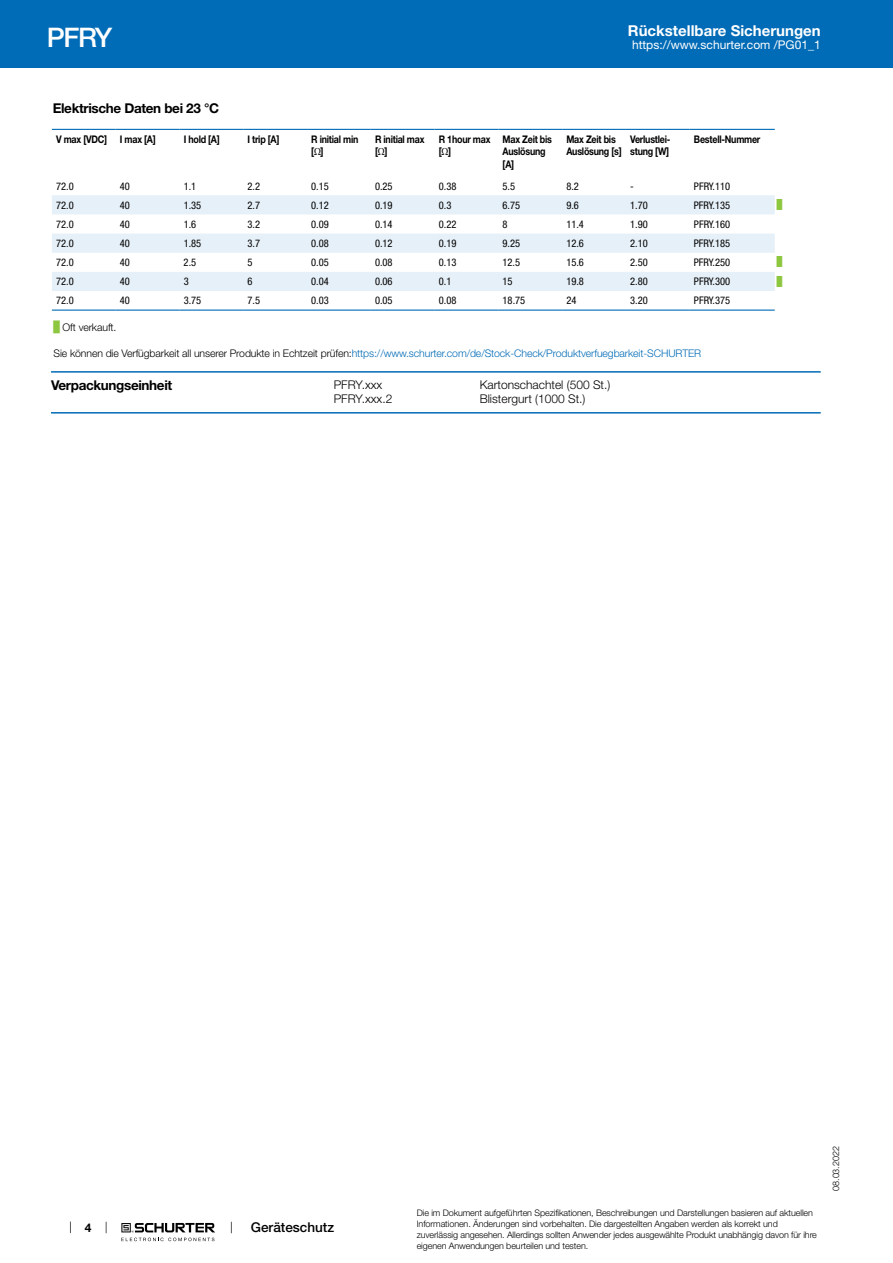
<style>
.page{position:relative;width:893px;height:1263px;background:#fff}
.page>*{position:absolute;margin:0;border:0;box-sizing:border-box;transform-origin:0 0}
.t1{font:500 27px "Helvetica Neue LT";color:#fff}
.t2{font:700 15px "Helvetica Neue LT";color:#fff}
.t3{font:700 13.5px "Helvetica Neue LT";letter-spacing:-.025em;color:#000}
.t4{font:500 13.5px "Helvetica Neue LT";color:#000}
.t5{font:300 12px "Helvetica Neue LT";color:#000}
.t6{font:12px "Helvetica Neue LT";color:#fff}
.t7{font:700 12px "Helvetica Neue LT";color:#000}
.t8{font:condensed 10.5px "Helvetica Neue LT";color:#000}
.t9{font:700 10.5px/12.6px "Helvetica Neue LT";letter-spacing:-.025em;color:#000;scale:.85 1}
.t10{font:300 10.5px "Helvetica Neue LT";letter-spacing:-.01em;color:#006bb6}
.t11{font:300 10.5px "Helvetica Neue LT";letter-spacing:-.01em;color:#000}
.t12{font:300 9px/10.8px "Helvetica Neue LT";letter-spacing:-.01em;color:#000}
.t13{font:9px "Arial Unicode MS";color:#8dc63f}
.s1{font-family:"Arial Unicode MS";font-weight:400}
.s2{font-family:"Arial Unicode MS";font-weight:400;color:#8dc63f}
.s3{color:#000}
</style>
<div class="page">
<svg style="left:70px;top:1221px;width:1px;height:12px"></svg>
<svg style="left:121px;top:1223px;width:94px;height:18px"></svg>
<div style="left:0;top:0;width:893px;height:68px;background:#006bb6"></div>
<svg style="left:52px;top:309px;width:723px;height:1px"></svg>
<svg style="left:52px;top:195px;width:723px;height:96px;fill:#e6f0f8"></svg>
<hr style="left:52px;top:129px;width:64px;height:1px;background:#006bb6">
<hr style="left:116px;top:129px;width:63px;height:1px;background:#006bb6">
<hr style="left:179px;top:129px;width:64px;height:1px;background:#006bb6">
<hr style="left:243px;top:129px;width:64px;height:1px;background:#006bb6">
<hr style="left:307px;top:129px;width:64px;height:1px;background:#006bb6">
<hr style="left:371px;top:129px;width:64px;height:1px;background:#006bb6">
<hr style="left:435px;top:129px;width:63px;height:1px;background:#006bb6">
<hr style="left:498px;top:129px;width:64px;height:1px;background:#006bb6">
<hr style="left:562px;top:129px;width:64px;height:1px;background:#006bb6">
<hr style="left:626px;top:129px;width:64px;height:1px;background:#006bb6">
<hr style="left:690px;top:129px;width:85px;height:1px;background:#006bb6">
<hr style="left:52px;top:310px;width:64px;height:1px;background:#006bb6">
<hr style="left:116px;top:310px;width:63px;height:1px;background:#006bb6">
<hr style="left:179px;top:310px;width:64px;height:1px;background:#006bb6">
<hr style="left:243px;top:310px;width:64px;height:1px;background:#006bb6">
<hr style="left:307px;top:310px;width:64px;height:1px;background:#006bb6">
<hr style="left:371px;top:310px;width:64px;height:1px;background:#006bb6">
<hr style="left:435px;top:310px;width:63px;height:1px;background:#006bb6">
<hr style="left:498px;top:310px;width:64px;height:1px;background:#006bb6">
<hr style="left:562px;top:310px;width:64px;height:1px;background:#006bb6">
<hr style="left:626px;top:310px;width:64px;height:1px;background:#006bb6">
<hr style="left:690px;top:310px;width:85px;height:1px;background:#006bb6">
<hr style="left:51px;top:371px;width:770px;height:2px;background:#006bb6">
<hr style="left:51px;top:412px;width:770px;height:2px;background:#006bb6">
<h1 class="t1" style="left:47px;top:21px;width:67px">PFRY</h1>
<h2 class="t2" style="left:628px;top:21px;width:194px">Rückstellbare Sicherungen</h2>
<h3 class="t6" style="left:632px;top:38px;width:190px">https://www.schurter.com /PG01_1</h3>
<h3 class="t3" style="left:53px;top:99px;width:168px">Elektrische Daten bei 23 °C</h3>
<p class="t9" style="left:56px;top:132px;width:119px">V max [VDC] I max [A]</p>
<p class="t9" style="left:184px;top:132px;width:44px">I hold [A]</p>
<p class="t9" style="left:247px;top:132px;width:39px">I trip [A]</p>
<p class="t9" style="left:311px;top:132px;width:57px">R initial min [<span class="s1">Ω</span>]</p>
<p class="t9" style="left:375px;top:132px;width:60px">R initial max [<span class="s1">Ω</span>]</p>
<p class="t9" style="left:439px;top:132px;width:62px">R 1hour max [<span class="s1">Ω</span>]</p>
<p class="t9" style="left:503px;top:132px;width:60px">Max Zeit bis<br>Auslösung [A]</p>
<p class="t9" style="left:566px;top:132px;width:67px">Max Zeit bis<br>Auslösung [s]</p>
<p class="t9" style="left:630px;top:132px;width:49px">Verlustlei&shy;stung [W]</p>
<p class="t9" style="left:694px;top:132px;width:80px">Bestell-Nummer</p>
<p class="t8" style="left:56px;top:180px;width:19px">72.0</p>
<p class="t8" style="left:120px;top:180px;width:12px">40</p>
<p class="t8" style="left:184px;top:180px;width:14px">1.1</p>
<p class="t8" style="left:247px;top:180px;width:14px">2.2</p>
<p class="t8" style="left:311px;top:180px;width:19px">0.15</p>
<p class="t8" style="left:375px;top:180px;width:19px">0.25</p>
<p class="t8" style="left:439px;top:180px;width:19px">0.38</p>
<p class="t8" style="left:503px;top:180px;width:14px">5.5</p>
<p class="t8" style="left:566px;top:180px;width:14px">8.2</p>
<p class="t8" style="left:630px;top:180px;width:5px">-</p>
<p class="t8" style="left:694px;top:180px;width:38px">PFRY.110</p>
<p class="t8" style="left:56px;top:199px;width:19px">72.0</p>
<p class="t8" style="left:120px;top:199px;width:12px">40</p>
<p class="t8" style="left:184px;top:199px;width:19px">1.35</p>
<p class="t8" style="left:247px;top:199px;width:14px">2.7</p>
<p class="t8" style="left:311px;top:199px;width:19px">0.12</p>
<p class="t8" style="left:375px;top:199px;width:19px">0.19</p>
<p class="t8" style="left:439px;top:199px;width:14px">0.3</p>
<p class="t8" style="left:503px;top:199px;width:19px">6.75</p>
<p class="t8" style="left:566px;top:199px;width:14px">9.6</p>
<p class="t8" style="left:630px;top:199px;width:19px">1.70</p>
<p class="t8" style="left:694px;top:199px;width:38px">PFRY.135</p>
<p class="t13" style="left:777px;top:198px;width:7px">█</p>
<p class="t8" style="left:56px;top:218px;width:19px">72.0</p>
<p class="t8" style="left:120px;top:218px;width:12px">40</p>
<p class="t8" style="left:184px;top:218px;width:14px">1.6</p>
<p class="t8" style="left:247px;top:218px;width:14px">3.2</p>
<p class="t8" style="left:311px;top:218px;width:19px">0.09</p>
<p class="t8" style="left:375px;top:218px;width:19px">0.14</p>
<p class="t8" style="left:439px;top:218px;width:19px">0.22</p>
<p class="t8" style="left:503px;top:218px;width:7px">8</p>
<p class="t8" style="left:566px;top:218px;width:19px">11.4</p>
<p class="t8" style="left:630px;top:218px;width:19px">1.90</p>
<p class="t8" style="left:694px;top:218px;width:38px">PFRY.160</p>
<p class="t8" style="left:56px;top:237px;width:19px">72.0</p>
<p class="t8" style="left:120px;top:237px;width:12px">40</p>
<p class="t8" style="left:184px;top:237px;width:19px">1.85</p>
<p class="t8" style="left:247px;top:237px;width:14px">3.7</p>
<p class="t8" style="left:311px;top:237px;width:19px">0.08</p>
<p class="t8" style="left:375px;top:237px;width:19px">0.12</p>
<p class="t8" style="left:439px;top:237px;width:19px">0.19</p>
<p class="t8" style="left:503px;top:237px;width:19px">9.25</p>
<p class="t8" style="left:566px;top:237px;width:19px">12.6</p>
<p class="t8" style="left:630px;top:237px;width:19px">2.10</p>
<p class="t8" style="left:694px;top:237px;width:38px">PFRY.185</p>
<p class="t8" style="left:56px;top:256px;width:19px">72.0</p>
<p class="t8" style="left:120px;top:256px;width:12px">40</p>
<p class="t8" style="left:184px;top:256px;width:14px">2.5</p>
<p class="t8" style="left:247px;top:256px;width:7px">5</p>
<p class="t8" style="left:311px;top:256px;width:19px">0.05</p>
<p class="t8" style="left:375px;top:256px;width:19px">0.08</p>
<p class="t8" style="left:439px;top:256px;width:19px">0.13</p>
<p class="t8" style="left:503px;top:256px;width:19px">12.5</p>
<p class="t8" style="left:566px;top:256px;width:19px">15.6</p>
<p class="t8" style="left:630px;top:256px;width:19px">2.50</p>
<p class="t8" style="left:694px;top:256px;width:38px">PFRY.250</p>
<p class="t13" style="left:777px;top:256px;width:7px">█</p>
<p class="t8" style="left:56px;top:275px;width:19px">72.0</p>
<p class="t8" style="left:120px;top:275px;width:12px">40</p>
<p class="t8" style="left:184px;top:275px;width:7px">3</p>
<p class="t8" style="left:247px;top:275px;width:7px">6</p>
<p class="t8" style="left:311px;top:275px;width:19px">0.04</p>
<p class="t8" style="left:375px;top:275px;width:19px">0.06</p>
<p class="t8" style="left:439px;top:275px;width:14px">0.1</p>
<p class="t8" style="left:503px;top:275px;width:12px">15</p>
<p class="t8" style="left:566px;top:275px;width:19px">19.8</p>
<p class="t8" style="left:630px;top:275px;width:19px">2.80</p>
<p class="t8" style="left:694px;top:275px;width:38px">PFRY.300</p>
<p class="t13" style="left:777px;top:275px;width:7px">█</p>
<p class="t8" style="left:56px;top:295px;width:19px">72.0</p>
<p class="t8" style="left:120px;top:295px;width:12px">40</p>
<p class="t8" style="left:184px;top:295px;width:19px">3.75</p>
<p class="t8" style="left:247px;top:295px;width:14px">7.5</p>
<p class="t8" style="left:311px;top:295px;width:19px">0.03</p>
<p class="t8" style="left:375px;top:295px;width:19px">0.05</p>
<p class="t8" style="left:439px;top:295px;width:19px">0.08</p>
<p class="t8" style="left:503px;top:295px;width:24px">18.75</p>
<p class="t8" style="left:566px;top:295px;width:12px">24</p>
<p class="t8" style="left:630px;top:295px;width:19px">3.20</p>
<p class="t8" style="left:694px;top:295px;width:38px">PFRY.375</p>
<p class="t11" style="left:54px;top:321px;width:64px"><span class="s2">█</span> Oft verkauft.</p>
<p class="t10" style="left:54px;top:347px;width:649px"><span class="s3">Sie können die Verfügbarkeit all unserer Produkte in Echtzeit prüfen:</span>https://www.schurter.com/de/Stock-Check/Produktverfuegbarkeit-SCHURTER</p>
<h3 class="t3" style="left:51px;top:377px;width:123px">Verpackungseinheit</h3>
<h3 class="t5" style="left:334px;top:377px;width:50px">PFRY.xxx</h3>
<h3 class="t5" style="left:480px;top:377px;width:132px">Kartonschachtel (500 St.)</h3>
<h3 class="t5" style="left:334px;top:392px;width:60px">PFRY.xxx.2</h3>
<h3 class="t5" style="left:480px;top:392px;width:107px">Blistergurt (1000 St.)</h3>
<h3 class="t7" style="left:85px;top:1220px;width:8px">4</h3>
<h3 class="t4" style="left:251px;top:1219px;width:85px">Geräteschutz</h3>
<p class="t12" style="left:417px;top:1207px;width:402px">Die im Dokument aufgeführten Spezifikationen, Beschreibungen und Darstellungen basieren auf aktuellen Informationen. Änderungen sind vorbehalten. Die dargestellten Angaben werden als korrekt und zuverlässig angesehen. Allerdings sollten Anwender jedes ausgewählte Produkt unabhängig davon für ihre eigenen Anwendungen beurteilen und testen.</p>
<p class="t12" style="left:830px;top:1191px;width:46px;rotate:-90deg">08.03.2022</p>
</div>
